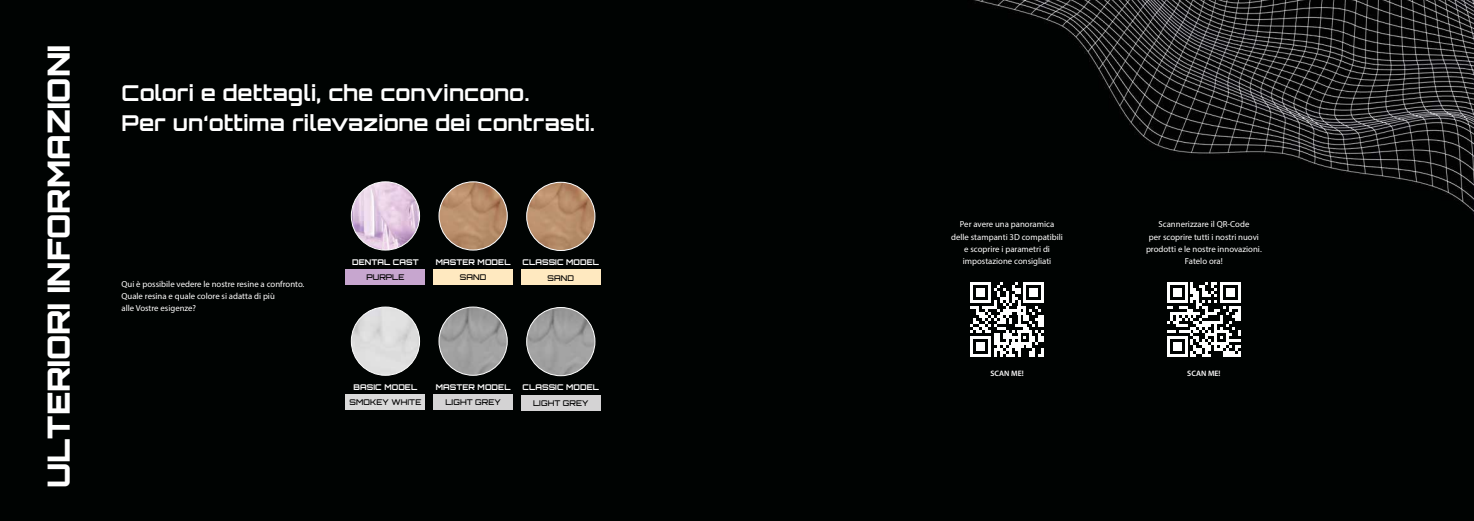
<style>
.page{position:relative;width:1474px;height:521px;background:#fff}
.page>*{position:absolute;margin:0;border:0;box-sizing:border-box;transform-origin:0 0}
.t1{font:30.62px "Orbitron";color:#fff}
.t2{font:21.88px/30.6px "Orbitron";letter-spacing:.01em;color:#fff}
.t3{font:8.75px/12.2px "Myriad Pro";color:#fff;text-align:center}
.t4{font:7.88px "Orbitron";letter-spacing:.01em;color:#fff}
.t5{font:7.88px "Orbitron";letter-spacing:.01em;color:#000}
.t6{font:600 7.88px "Myriad Pro";color:#fff}
</style>
<div class="page">
<div style="left:0;top:0;width:1473px;height:521px;background:#000302"></div>
<img style="left:351px;top:182px;width:68px;height:68px;border-radius:34px">
<div style="left:351px;top:181px;width:69px;height:69px;border:1px solid #fff;border-radius:50%"></div>
<div style="left:346px;top:269px;width:79px;height:16px;background:#c7a6cf"></div>
<img style="left:351px;top:307px;width:68px;height:68px;border-radius:34px">
<div style="left:351px;top:307px;width:69px;height:69px;border:1px solid #fff;border-radius:50%"></div>
<div style="left:346px;top:394px;width:79px;height:16px;background:#dadada"></div>
<img style="left:439px;top:182px;width:68px;height:68px;border-radius:34px">
<div style="left:438px;top:181px;width:69px;height:69px;border:1px solid #fff;border-radius:50%"></div>
<img style="left:439px;top:307px;width:68px;height:68px;border-radius:34px">
<div style="left:438px;top:307px;width:69px;height:69px;border:1px solid #fff;border-radius:50%"></div>
<div style="left:433px;top:269px;width:80px;height:16px;background:#ffe9c0"></div>
<div style="left:433px;top:394px;width:80px;height:16px;background:#d4d3d4"></div>
<img style="left:526px;top:182px;width:69px;height:68px;border-radius:34px">
<div style="left:526px;top:182px;width:69px;height:69px;border:1px solid #fff;border-radius:50%"></div>
<img style="left:526px;top:307px;width:69px;height:69px;border-radius:34px">
<div style="left:526px;top:307px;width:69px;height:69px;border:1px solid #fff;border-radius:50%"></div>
<div style="left:521px;top:269px;width:79px;height:16px;background:#ffe9c0"></div>
<div style="left:521px;top:395px;width:79px;height:15px;background:#d4d3d4"></div>
<svg style="left:969px;top:282px;width:75px;height:75px"></svg>
<hr style="left:969px;top:354px;width:21px;height:3px;background:#fff">
<div style="left:975px;top:342px;width:9px;height:9px;background:#fff"></div>
<svg style="left:1166px;top:282px;width:75px;height:75px"></svg>
<hr style="left:1166px;top:354px;width:21px;height:3px;background:#fff">
<div style="left:1172px;top:342px;width:9px;height:9px;background:#fff"></div>
<h1 class="t1" style="left:41px;top:488px;width:444px;rotate:-90deg">ULTERIORI INFORMAZIONI</h1>
<h2 class="t2" style="left:121px;top:79px;width:475px">Colori e dettagli, che convincono.<br>Per un‘ottima rilevazione dei contrasti.</h2>
<p class="t3" style="left:121px;top:278px;width:184px;text-align:left">Qui è possibile vedere le nostre resine a confronto.<br>Quale resina e quale colore si adatta di più<br>alle Vostre esigenze?</p>
<p class="t4" style="left:352px;top:258px;width:68px">DENTAL CAST</p>
<p class="t5" style="left:366px;top:273px;width:40px">PURPLE</p>
<p class="t4" style="left:436px;top:258px;width:76px">MASTER MODEL</p>
<p class="t5" style="left:460px;top:273px;width:28px">SAND</p>
<p class="t4" style="left:522px;top:259px;width:78px">CLASSIC MODEL</p>
<p class="t5" style="left:547px;top:273px;width:28px">SAND</p>
<p class="t4" style="left:353px;top:383px;width:65px">BASIC MODEL</p>
<p class="t5" style="left:349px;top:398px;width:73px">SMOKEY WHITE</p>
<p class="t4" style="left:436px;top:383px;width:76px">MASTER MODEL</p>
<p class="t5" style="left:445px;top:398px;width:57px">LIGHT GREY</p>
<p class="t4" style="left:522px;top:384px;width:78px">CLASSIC MODEL</p>
<p class="t5" style="left:533px;top:398px;width:57px">LIGHT GREY</p>
<p class="t3" style="left:951px;top:219px;width:113px">Per avere una panoramica delle stampanti 3D compatibili e scoprire i parametri di impostazione consigliati</p>
<p class="t6" style="left:990px;top:368px;width:35px">SCAN ME!</p>
<p class="t3" style="left:1145px;top:219px;width:117px">Scannerizzare il QR-Code<br>per scoprire tutti i nostri nuovi prodotti e le nostre innovazioni.<br>Fatelo ora!</p>
<p class="t6" style="left:1187px;top:368px;width:35px">SCAN ME!</p>
</div>
